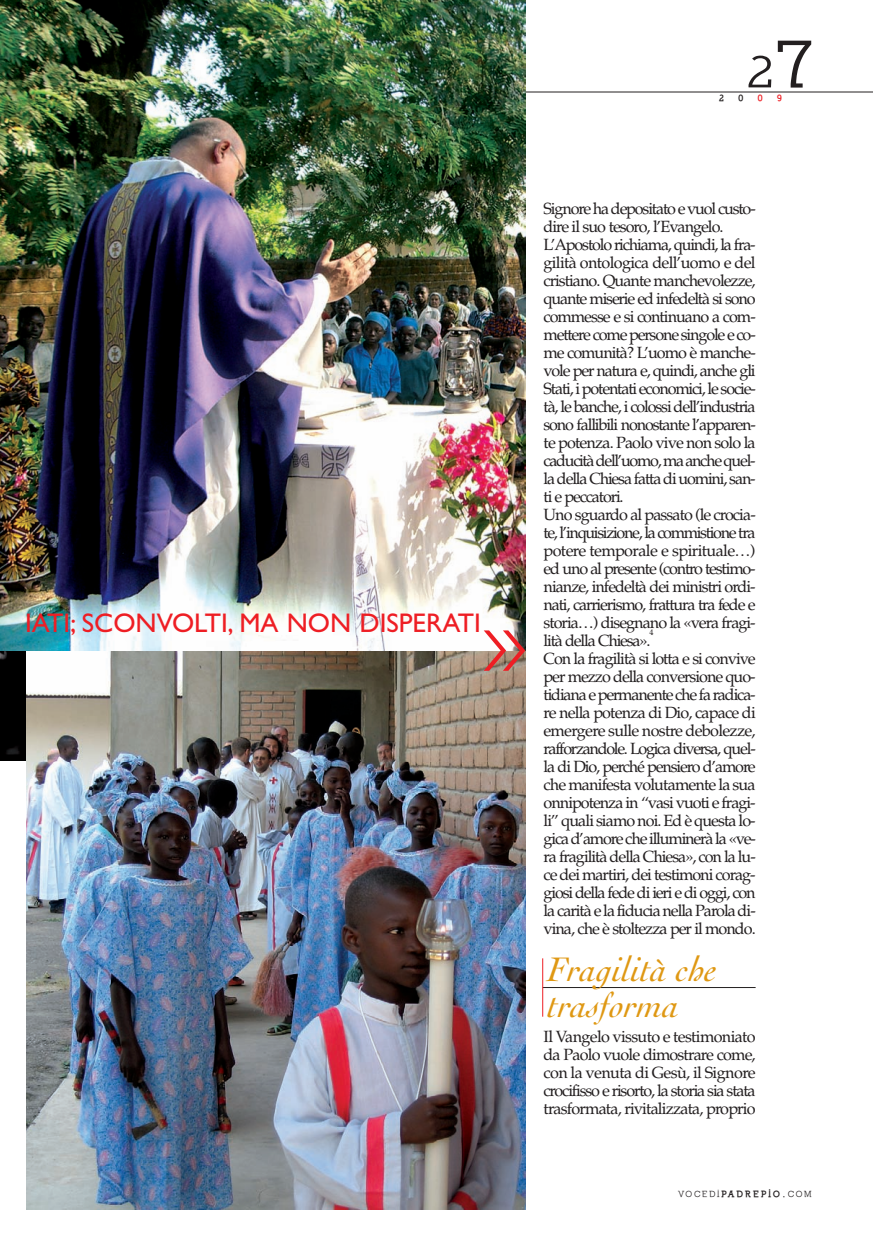
<style>
.page{position:relative;width:873px;height:1234px;background:#fff}
.page>*{position:absolute;margin:0;border:0;box-sizing:border-box;transform-origin:0 0}
.t1{font:300 90px "Gill Sans";color:#ee1e24}
.t2{font:700 67.5px "Nilland";color:#231f20;scale:1.2 1}
.t3{font:700 45px "Nilland";color:#231f20;scale:1.2 1}
.t4{font:italic 36px/36px "Cochin";color:#df9813}
.t5{font:27px "Gill Sans";color:#ee1e24}
.t6{font:16.2px/18px "Palatino";letter-spacing:-.07em;color:#231f20;text-align:justify}
.t7{font:700 9px "Nilland";letter-spacing:.19em;color:#231f20;scale:.95 1}
.t8{font:900 9px "Nilland";color:#231f20}
.t9{font:900 9px "Nilland";color:#ee1e24}
.t10{font:8.1px "Palatino";color:#231f20}
.s1{font-weight:900}
</style>
<div class="page">
<img style="left:0;top:0;width:872px;height:1210px">
<h2 class="t2" style="left:773px;top:25px;width:37px">7</h2>
<h3 class="t3" style="left:745px;top:45px;width:25px">2</h3>
<p class="t9" style="left:757px;top:92px;width:7px">0</p>
<p class="t9" style="left:777px;top:92px;width:7px">9</p>
<p class="t8" style="left:719px;top:92px;width:7px">2</p>
<p class="t8" style="left:738px;top:92px;width:7px">0</p>
<h3 class="t5" style="left:25px;top:607px;width:457px">IATI; SCONVOLTI, MA NON DISPERATI</h3>
<h1 class="t1" style="left:482px;top:588px;width:46px">»</h1>
<p class="t6" style="left:543px;top:200px;width:214px;text-align:left">Signore ha depositato e vuol custo&shy;dire il suo tesoro, l’Evangelo.<br>L’Apostolo richiama, quindi, la fra&shy;gilità ontologica dell’uomo e del cristiano. Quante manchevolezze, quante miserie ed infedeltà si sono commesse e si continuano a com&shy;mettere come persone singole e co&shy;me comunità? L’uomo è manche&shy;vole per natura e, quindi, anche gli Stati, i potentati economici, le socie&shy;tà, le banche, i colossi dell’industria sono fallibili nonostante l’apparen&shy;te potenza. Paolo vive non solo la caducità dell’uomo, ma anche quel&shy;la della Chiesa fatta di uomini, san&shy;ti e peccatori.<br>Uno sguardo al passato (le crocia&shy;te, l’inquisizione, la commistione tra potere temporale e spirituale…) ed uno al presente (contro testimo&shy;nianze, infedeltà dei ministri ordi&shy;nati, carrierismo, frattura tra fede e storia…) disegnano la «vera fragi&shy;lità della Chiesa».</p>
<p class="t10" style="left:649px;top:628px;width:6px">4</p>
<p class="t6" style="left:543px;top:650px;width:214px">Con la fragilità si lotta e si convive per mezzo della conversione quo&shy;tidiana e permanente che fa radica&shy;re nella potenza di Dio, capace di emergere sulle nostre debolezze, rafforzandole. Logica diversa, quel&shy;la di Dio, perché pensiero d’amore che manifesta volutamente la sua onnipotenza in “vasi vuoti e fragi&shy;li” quali siamo noi. Ed è questa lo&shy;gica d’amore che illuminerà la «ve&shy;ra fragilità della Chiesa», con la lu&shy;ce dei martiri, dei testimoni corag&shy;giosi della fede di ieri e di oggi, con la carità e la fiducia nella Parola di&shy;vina, che è stoltezza per il mondo.</p>
<h3 class="t4" style="left:547px;top:951px;width:171px">Fragilità che trasforma</h3>
<p class="t6" style="left:543px;top:1028px;width:214px">Il Vangelo vissuto e testimoniato da Paolo vuole dimostrare come, con la venuta di Gesù, il Signore crocifisso e risorto, la storia sia stata trasformata, rivitalizzata, proprio</p>
<p class="t7" style="left:678px;top:1189px;width:141px">VOCEDI<span class="s1">PADREPIO.</span>COM</p>
</div>
